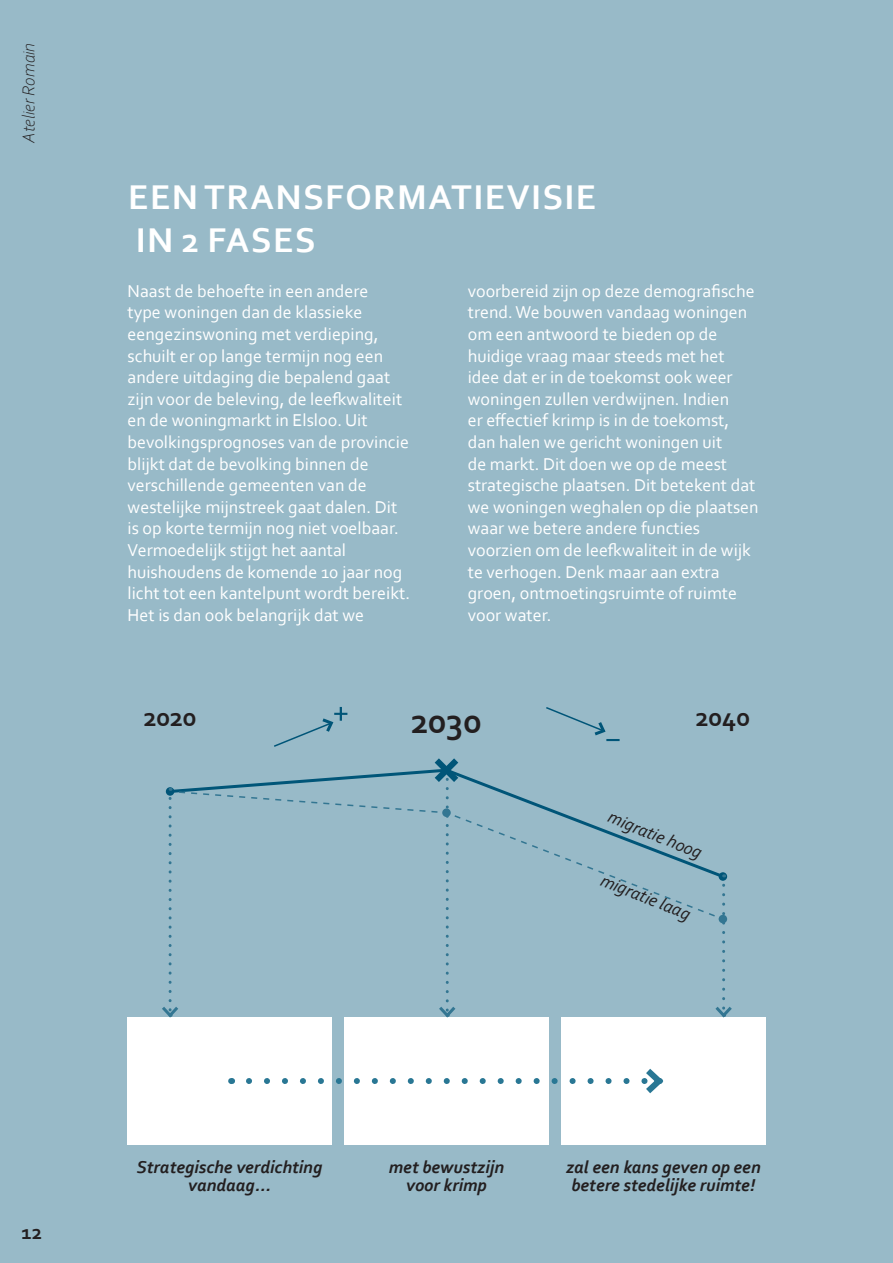
<style>
.page{position:relative;width:893px;height:1263px;background:#98bac8}
.page>*{position:absolute;margin:0;border:0;box-sizing:border-box;transform-origin:0 0}
.Paragraph_Style_2{font:700 36px/43.2px "Corbel";letter-spacing:.04em;color:#fff}
.t1{font:700 36px "Corbel";color:#231f20}
.t2{font:700 27px "Corbel";letter-spacing:-.02em;color:#231f20}
.t3{font:700 21px "Corbel";color:#231f20}
.t4{font:18px/21.6px "Corbel";color:#fff}
.t5{font:italic 700 18px "Corbel";color:#231f20}
.t6{font:italic 18px "Corbel";color:#231f20}
.t7{font:italic 300 18px "Corbel";color:#231f20}
</style>
<div class="page">
<div style="left:128px;top:1017px;width:204px;height:128px;background:#fff"></div>
<div style="left:561px;top:1017px;width:204px;height:128px;background:#fff"></div>
<div style="left:344px;top:1017px;width:205px;height:128px;background:#fff"></div>
<svg style="left:249px;top:1068px;width:415px;height:26px"></svg>
<svg style="left:162px;top:707px;width:570px;height:311px"></svg>
<p class="t7" style="left:17px;top:142px;width:101px;rotate:-90deg">Atelier Romain</p>
<p class="Paragraph_Style_2" style="left:128px;top:174px;width:470px">EEN TRANSFORMATIEVISIE<br>IN 2 FASES</p>
<p class="t4" style="left:128px;top:279px;width:284px">Naast de behoefte in een andere<br>type woningen dan de klassieke eengezinswoning met verdieping, schuilt er op lange termijn nog een andere uitdaging die bepalend gaat zijn voor de beleving, de leefkwaliteit en de woningmarkt in Elsloo. Uit bevolkingsprognoses van de provincie blijkt dat de bevolking binnen de verschillende gemeenten van de westelijke mijnstreek gaat dalen. Dit is op korte termijn nog niet voelbaar.<br>Vermoedelijk stijgt het aantal huishoudens de komende 10 jaar nog licht tot een kantelpunt wordt bereikt.<br>Het is dan ook belangrijk dat we</p>
<p class="t4" style="left:468px;top:279px;width:292px">voorbereid zijn op deze demografische trend. We bouwen vandaag woningen om een antwoord te bieden op de huidige vraag maar steeds met het idee dat er in de toekomst ook weer woningen zullen verdwijnen. Indien<br>er effectief krimp is in de toekomst, dan halen we gericht woningen uit<br>de markt. Dit doen we op de meest strategische plaatsen. Dit betekent dat we woningen weghalen op die plaatsen waar we betere andere functies voorzien om de leefkwaliteit in de wijk te verhogen. Denk maar aan extra groen, ontmoetingsruimte of ruimte voor water.</p>
<p class="t2" style="left:143px;top:701px;width:55px">2020</p>
<p class="t1" style="left:411px;top:699px;width:73px">2030</p>
<p class="t2" style="left:695px;top:701px;width:57px">2040</p>
<p class="t6" style="left:613px;top:805px;width:101px;rotate:22deg">migratie hoog</p>
<p class="t6" style="left:606px;top:869px;width:97px;rotate:22deg">migratie laag</p>
<p class="t3" style="left:21px;top:1219px;width:22px">12</p>
<p class="t5" style="left:137px;top:1155px;width:187px">Strategische verdichting</p>
<p class="t5" style="left:188px;top:1173px;width:84px">vandaag...</p>
<p class="t5" style="left:389px;top:1155px;width:117px">met bewustzijn</p>
<p class="t5" style="left:406px;top:1173px;width:82px">voor krimp</p>
<p class="t5" style="left:566px;top:1155px;width:196px">zal een kans geven op een</p>
<p class="t5" style="left:571px;top:1173px;width:185px">betere stedelijke ruimte!</p>
</div>
